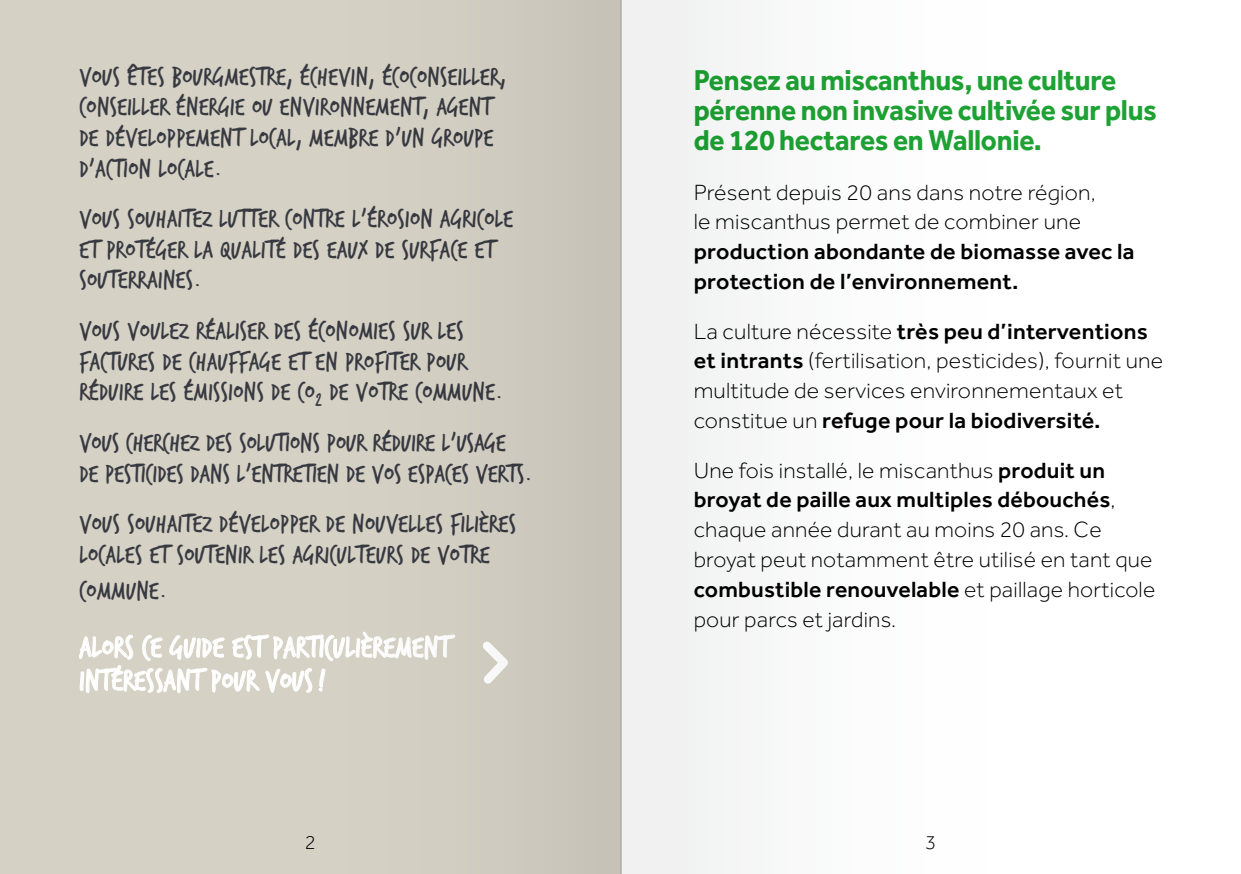
<style>
.page{position:relative;width:1241px;height:874px;background:#fff}
.page>*{position:absolute;margin:0;border:0;box-sizing:border-box;transform-origin:0 0}
.t1{font:31.5px/33.2px "Trash Hand";letter-spacing:.02em;color:#fff;scale:.95 1}
.t2{font:700 29.75px/29.8px "Effra";letter-spacing:-.01em;color:#1ea233;scale:.95 1}
.t3{font:27.12px/30.6px "Trash Hand";letter-spacing:.02em;color:#383a42;scale:.95 1}
.t4{font:300 22.75px/29.8px "Effra";letter-spacing:.01em;color:#000}
.t5{font:500 22.75px/29.8px "Effra";letter-spacing:.01em;color:#000}
.t6{font:300 20.12px "Effra";color:#000}
.s1{font-weight:500}
</style>
<div class="page">
<div style="left:0;top:0;width:620px;height:873px;background:#d6d1c5"></div>
<svg style="left:79px;top:634px;width:251px;height:59px"></svg>
<div style="left:330px;top:0;width:290px;height:873px;background:#d1ccc1"></div>
<div style="left:620px;top:0;width:387px;height:873px;background:#f9f9f9"></div>
<hr style="left:620px;top:0;width:1px;height:873px;background:#a7a8aa">
<p class="t3" style="left:79px;top:62px;width:450px">Vous êtes bourgmestre, échevin, écoconseiller, conseiller énergie ou environnement, agent de développement local, membre d’un groupe d’action locale.</p>
<p class="t3" style="left:79px;top:204px;width:457px">Vous souhaitez lutter contre l’érosion agricole et protéger la qualité des eaux de surface et souterraines.</p>
<p class="t3" style="left:79px;top:316px;width:446px">Vous voulez réaliser des économies sur les factures de chauffage et en profiter pour réduire les émissions de CO<sub>2</sub> de votre commune.</p>
<p class="t3" style="left:79px;top:428px;width:477px">Vous cherchez des solutions pour réduire l’usage<br>de pesticides dans l’entretien de vos espaces verts.</p>
<p class="t3" style="left:79px;top:509px;width:461px">Vous souhaitez développer de nouvelles filières locales et soutenir les agriculteurs de votre</p>
<p class="t3" style="left:79px;top:576px;width:93px">commune.</p>
<p class="t1" style="left:79px;top:631px;width:391px">Alors ce guide est particulièrement intéressant pour vous !</p>
<p class="t2" style="left:693px;top:65px;width:489px">Pensez au miscanthus, une culture pérenne non invasive cultivée sur plus de 120 hectares en Wallonie.</p>
<p class="t4" style="left:693px;top:177px;width:403px">Présent depuis 20 ans dans notre région, le miscanthus permet de combiner une</p>
<p class="t5" style="left:693px;top:236px;width:442px">production abondante de biomasse avec la protection de l’environnement.</p>
<p class="t4" style="left:693px;top:316px;width:471px">La culture nécessite <span class="s1">très peu d’interventions et intrants</span> (fertilisation, pesticides), fournit une multitude de services environnementaux et constitue un <span class="s1">refuge pour la biodiversité.</span></p>
<p class="t4" style="left:693px;top:455px;width:463px">Une fois installé, le miscanthus <span class="s1">produit un broyat de paille aux multiples débouchés</span>, chaque année durant au moins 20 ans. Ce broyat peut notamment être utilisé en tant que <span class="s1">combustible renouvelable</span> et paillage horticole pour parcs et jardins.</p>
<p class="t6" style="left:305px;top:830px;width:12px">2</p>
<p class="t6" style="left:925px;top:830px;width:12px">3</p>
</div>
